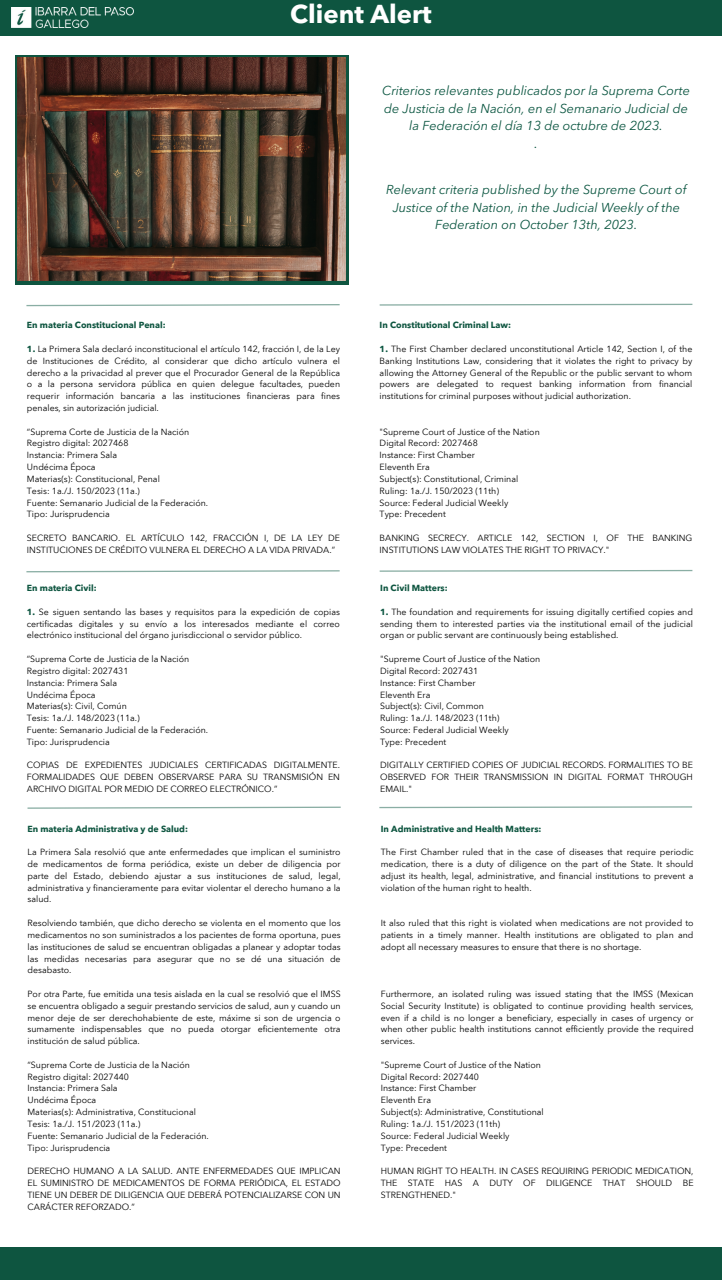
<style>
.page{position:relative;width:722px;height:1280px;background:#fff}
.page>*{position:absolute;margin:0;border:0;box-sizing:border-box;transform-origin:0 0}
.t1{font:700 25.64px "Avenir Next LT Pro";color:#fff}
.t2{font:italic 12.86px/17.4px "Avenir Next LT Pro";color:#0b5641;text-align:center}
.t3{font:8.84px/11.8px "Avenir Next Thai Modern";color:#000;text-align:justify}
.t4{font:700 8.84px "Avenir Next Thai Modern";color:#0e5540}
.s1{font-weight:700;color:#0e5540}
.s2{font-weight:700;color:#0b5641}
</style>
<div class="page">
<div style="left:0;top:0;width:722px;height:36px;background:#0e5540"></div>
<img style="left:12px;top:7px;width:121px;height:21px">
<svg style="left:26px;top:304px;width:314px;height:3px"></svg>
<svg style="left:379px;top:303px;width:314px;height:3px"></svg>
<div style="left:0;top:1247px;width:722px;height:33px;background:#0e5540"></div>
<img style="left:15px;top:55px;width:333px;height:229px">
<svg style="left:26px;top:570px;width:314px;height:3px"></svg>
<svg style="left:379px;top:569px;width:314px;height:3px"></svg>
<svg style="left:27px;top:806px;width:314px;height:3px"></svg>
<svg style="left:379px;top:806px;width:314px;height:3px"></svg>
<p class="t1" style="left:290px;top:4px;width:143px">Client Alert</p>
<p class="t2" style="left:382px;top:83px;width:309px">Criterios relevantes publicados por la Suprema Corte de Justicia de la Nación, en el Semanario Judicial de la Federación el día 13 de octubre de 2023.</p>
<p class="t2" style="left:534px;top:136px;width:5px">.</p>
<p class="t4" style="left:27px;top:318px;width:140px">En materia Constitucional Penal:</p>
<p class="t3" style="left:27px;top:342px;width:315px"><span class="s1">1.</span> La Primera Sala declaró inconstitucional el artículo 142, fracción I, de la Ley de Instituciones de Crédito, al considerar que dicho artículo vulnera el derecho a la privacidad al prever que el Procurador General de la República o a la persona servidora pública en quien delegue facultades, pueden requerir información bancaria a las instituciones financieras para fines penales, sin autorización judicial.</p>
<p class="t3" style="left:27px;top:425px;width:164px">“Suprema Corte de Justicia de la Nación</p>
<p class="t3" style="left:27px;top:437px;width:103px">Registro digital: 2027468</p>
<p class="t3" style="left:27px;top:449px;width:92px">Instancia: Primera Sala</p>
<p class="t3" style="left:27px;top:461px;width:70px">Undécima Época</p>
<p class="t3" style="left:27px;top:472px;width:134px">Materias(s): Constitucional, Penal</p>
<p class="t3" style="left:27px;top:484px;width:114px">Tesis: 1a./J. 150/2023 (11a.)</p>
<p class="t3" style="left:27px;top:496px;width:183px">Fuente: Semanario Judicial de la Federación.</p>
<p class="t3" style="left:27px;top:508px;width:84px">Tipo: Jurisprudencia</p>
<p class="t3" style="left:27px;top:531px;width:315px">SECRETO BANCARIO. EL ARTÍCULO 142, FRACCIÓN I, DE LA LEY DE<br>INSTITUCIONES DE CRÉDITO VULNERA EL DERECHO A LA VIDA PRIVADA.”</p>
<p class="t4" style="left:27px;top:581px;width:71px">En materia Civil:</p>
<p class="t3" style="left:27px;top:605px;width:315px"><span class="s1">1.</span> Se siguen sentando las bases y requisitos para la expedición de copias certificadas digitales y su envío a los interesados mediante el correo electrónico institucional del órgano jurisdiccional o servidor público.</p>
<p class="t3" style="left:27px;top:653px;width:164px">“Suprema Corte de Justicia de la Nación</p>
<p class="t3" style="left:27px;top:664px;width:103px">Registro digital: 2027431</p>
<p class="t3" style="left:27px;top:676px;width:92px">Instancia: Primera Sala</p>
<p class="t3" style="left:27px;top:688px;width:70px">Undécima Época</p>
<p class="t3" style="left:27px;top:700px;width:101px">Materias(s): Civil, Común</p>
<p class="t3" style="left:27px;top:712px;width:114px">Tesis: 1a./J. 148/2023 (11a.)</p>
<p class="t3" style="left:27px;top:723px;width:183px">Fuente: Semanario Judicial de la Federación.</p>
<p class="t3" style="left:27px;top:735px;width:84px">Tipo: Jurisprudencia</p>
<p class="t3" style="left:27px;top:759px;width:315px">COPIAS DE EXPEDIENTES JUDICIALES CERTIFICADAS DIGITALMENTE.<br>FORMALIDADES QUE DEBEN OBSERVARSE PARA SU TRANSMISIÓN EN ARCHIVO DIGITAL POR MEDIO DE CORREO ELECTRÓNICO.”</p>
<p class="t4" style="left:28px;top:821px;width:162px">En materia Administrativa y de Salud:</p>
<p class="t3" style="left:28px;top:846px;width:315px">La Primera Sala resolvió que ante enfermedades que implican el suministro de medicamentos de forma periódica, existe un deber de diligencia por parte del Estado, debiendo ajustar a sus instituciones de salud, legal, administrativa y financieramente para evitar violentar el derecho humano a la salud.</p>
<p class="t3" style="left:28px;top:916px;width:315px">Resolviendo también, que dicho derecho se violenta en el momento que los medicamentos no son suministrados a los pacientes de forma oportuna, pues las instituciones de salud se encuentran obligadas a planear y adoptar todas las medidas necesarias para asegurar que no se dé una situación de desabasto.</p>
<p class="t3" style="left:28px;top:987px;width:315px">Por otra Parte, fue emitida una tesis aislada en la cual se resolvió que el IMSS se encuentra obligado a seguir prestando servicios de salud, aun y cuando un menor deje de ser derechohabiente de este, máxime si son de urgencia o sumamente indispensables que no pueda otorgar eficientemente otra institución de salud pública.</p>
<p class="t3" style="left:28px;top:1058px;width:164px">“Suprema Corte de Justicia de la Nación</p>
<p class="t3" style="left:28px;top:1070px;width:103px">Registro digital: 2027440</p>
<p class="t3" style="left:28px;top:1082px;width:92px">Instancia: Primera Sala</p>
<p class="t3" style="left:28px;top:1094px;width:70px">Undécima Época</p>
<p class="t3" style="left:28px;top:1105px;width:170px">Materias(s): Administrativa, Constitucional</p>
<p class="t3" style="left:28px;top:1117px;width:114px">Tesis: 1a./J. 151/2023 (11a.)</p>
<p class="t3" style="left:28px;top:1129px;width:183px">Fuente: Semanario Judicial de la Federación.</p>
<p class="t3" style="left:28px;top:1141px;width:84px">Tipo: Jurisprudencia</p>
<p class="t3" style="left:28px;top:1164px;width:315px">DERECHO HUMANO A LA SALUD. ANTE ENFERMEDADES QUE IMPLICAN EL SUMINISTRO DE MEDICAMENTOS DE FORMA PERIÓDICA, EL ESTADO TIENE UN DEBER DE DILIGENCIA QUE DEBERÁ POTENCIALIZARSE CON UN CARÁCTER REFORZADO.”</p>
<p class="t2" style="left:386px;top:182px;width:302px">Relevant criteria published by the Supreme Court of<br>Justice of the Nation, in the Judicial Weekly of the<br>Federation on October 13th, 2023.</p>
<p class="t4" style="left:380px;top:318px;width:133px">In Constitutional Criminal Law:</p>
<p class="t3" style="left:380px;top:342px;width:314px"><span class="s2">1.</span> The First Chamber declared unconstitutional Article 142, Section I, of the Banking Institutions Law, considering that it violates the right to privacy by allowing the Attorney General of the Republic or the public servant to whom powers are delegated to request banking information from financial institutions for criminal purposes without judicial authorization.</p>
<p class="t3" style="left:380px;top:425px;width:162px">"Supreme Court of Justice of the Nation</p>
<p class="t3" style="left:380px;top:437px;width:100px">Digital Record: 2027468</p>
<p class="t3" style="left:380px;top:449px;width:97px">Instance: First Chamber</p>
<p class="t3" style="left:380px;top:461px;width:52px">Eleventh Era</p>
<p class="t3" style="left:380px;top:472px;width:140px">Subject(s): Constitutional, Criminal</p>
<p class="t3" style="left:380px;top:484px;width:121px">Ruling: 1a./J. 150/2023 (11th)</p>
<p class="t3" style="left:380px;top:496px;width:130px">Source: Federal Judicial Weekly</p>
<p class="t3" style="left:380px;top:508px;width:68px">Type: Precedent</p>
<p class="t3" style="left:380px;top:531px;width:314px">BANKING SECRECY. ARTICLE 142, SECTION I, OF THE BANKING<br>INSTITUTIONS LAW VIOLATES THE RIGHT TO PRIVACY."</p>
<p class="t4" style="left:380px;top:581px;width:69px">In Civil Matters:</p>
<p class="t3" style="left:380px;top:605px;width:314px"><span class="s2">1.</span> The foundation and requirements for issuing digitally certified copies and sending them to interested parties via the institutional email of the judicial organ or public servant are continuously being established.</p>
<p class="t3" style="left:380px;top:653px;width:162px">"Supreme Court of Justice of the Nation</p>
<p class="t3" style="left:380px;top:664px;width:100px">Digital Record: 2027431</p>
<p class="t3" style="left:380px;top:676px;width:97px">Instance: First Chamber</p>
<p class="t3" style="left:380px;top:688px;width:52px">Eleventh Era</p>
<p class="t3" style="left:380px;top:700px;width:105px">Subject(s): Civil, Common</p>
<p class="t3" style="left:380px;top:712px;width:121px">Ruling: 1a./J. 148/2023 (11th)</p>
<p class="t3" style="left:380px;top:723px;width:130px">Source: Federal Judicial Weekly</p>
<p class="t3" style="left:380px;top:735px;width:68px">Type: Precedent</p>
<p class="t3" style="left:380px;top:759px;width:314px">DIGITALLY CERTIFIED COPIES OF JUDICIAL RECORDS. FORMALITIES TO BE OBSERVED FOR THEIR TRANSMISSION IN DIGITAL FORMAT THROUGH EMAIL."</p>
<p class="t4" style="left:381px;top:821px;width:162px">In Administrative and Health Matters:</p>
<p class="t3" style="left:381px;top:846px;width:314px">The First Chamber ruled that in the case of diseases that require periodic medication, there is a duty of diligence on the part of the State. It should adjust its health, legal, administrative, and financial institutions to prevent a violation of the human right to health.</p>
<p class="t3" style="left:381px;top:916px;width:314px">It also ruled that this right is violated when medications are not provided to patients in a timely manner. Health institutions are obligated to plan and adopt all necessary measures to ensure that there is no shortage.</p>
<p class="t3" style="left:381px;top:987px;width:314px">Furthermore, an isolated ruling was issued stating that the IMSS (Mexican Social Security Institute) is obligated to continue providing health services, even if a child is no longer a beneficiary, especially in cases of urgency or when other public health institutions cannot efficiently provide the required services.</p>
<p class="t3" style="left:381px;top:1058px;width:162px">"Supreme Court of Justice of the Nation</p>
<p class="t3" style="left:381px;top:1070px;width:100px">Digital Record: 2027440</p>
<p class="t3" style="left:381px;top:1082px;width:97px">Instance: First Chamber</p>
<p class="t3" style="left:381px;top:1094px;width:52px">Eleventh Era</p>
<p class="t3" style="left:381px;top:1105px;width:164px">Subject(s): Administrative, Constitutional</p>
<p class="t3" style="left:381px;top:1117px;width:121px">Ruling: 1a./J. 151/2023 (11th)</p>
<p class="t3" style="left:381px;top:1129px;width:130px">Source: Federal Judicial Weekly</p>
<p class="t3" style="left:381px;top:1141px;width:68px">Type: Precedent</p>
<p class="t3" style="left:381px;top:1164px;width:314px">HUMAN RIGHT TO HEALTH. IN CASES REQUIRING PERIODIC MEDICATION, THE STATE HAS A DUTY OF DILIGENCE THAT SHOULD BE STRENGTHENED."</p>
</div>
